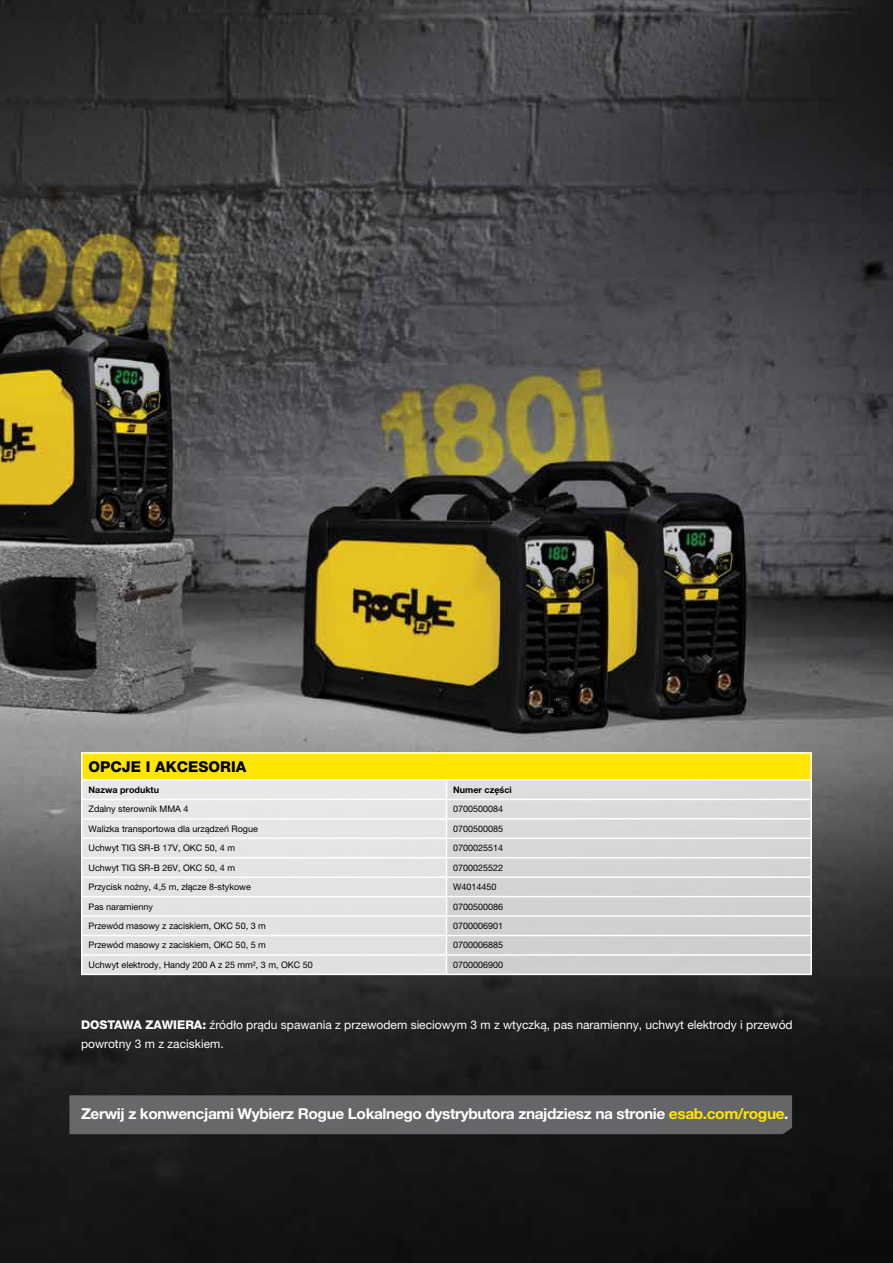
<style>
.page{position:relative;width:893px;height:1263px;background:#fff}
.page>*{position:absolute;margin:0;border:0;box-sizing:border-box;transform-origin:0 0}
.t1{font:700 15px "Helvetica Neue LT Pro";letter-spacing:-.025em;color:#fff}
.t2{font:800 15px "Helvetica Neue LT Pro";color:#000}
.t3{font:12px/19.5px "Helvetica Neue LT Pro";color:#fff}
.t4{font:9px "Helvetica Neue LT Pro";color:#000}
.t5{font:700 9px "Helvetica Neue LT Pro";color:#000}
.s1{font-weight:800}
.s2{color:#ffe600}
</style>
<div class="page">
<img style="left:0;top:0;width:893px;height:1263px">
<div style="left:69px;top:1095px;width:723px;height:39px;background:#666769"></div>
<div style="left:81px;top:756px;width:365px;height:218px;background:#e4e4e5"></div>
<div style="left:446px;top:756px;width:366px;height:218px;background:#d4d4d5"></div>
<div style="left:82px;top:753px;width:729px;height:27px;background:#ffe600"></div>
<hr style="left:81px;top:752px;width:365px;height:2px;background:#fff">
<hr style="left:446px;top:752px;width:366px;height:2px;background:#fff">
<hr style="left:810px;top:754px;width:2px;height:25px;background:#fff">
<hr style="left:81px;top:779px;width:365px;height:2px;background:#fff">
<hr style="left:446px;top:779px;width:366px;height:2px;background:#fff">
<hr style="left:81px;top:799px;width:365px;height:1px;background:#fff">
<hr style="left:446px;top:799px;width:366px;height:1px;background:#fff">
<hr style="left:81px;top:818px;width:365px;height:1px;background:#fff">
<hr style="left:446px;top:818px;width:366px;height:1px;background:#fff">
<hr style="left:81px;top:837px;width:365px;height:2px;background:#fff">
<hr style="left:446px;top:837px;width:366px;height:2px;background:#fff">
<hr style="left:81px;top:857px;width:365px;height:1px;background:#fff">
<hr style="left:446px;top:857px;width:366px;height:1px;background:#fff">
<hr style="left:81px;top:876px;width:365px;height:2px;background:#fff">
<hr style="left:446px;top:876px;width:366px;height:2px;background:#fff">
<hr style="left:81px;top:896px;width:365px;height:1px;background:#fff">
<hr style="left:446px;top:896px;width:366px;height:1px;background:#fff">
<hr style="left:81px;top:915px;width:365px;height:2px;background:#fff">
<hr style="left:446px;top:915px;width:366px;height:2px;background:#fff">
<hr style="left:81px;top:935px;width:365px;height:1px;background:#fff">
<hr style="left:446px;top:935px;width:366px;height:1px;background:#fff">
<hr style="left:81px;top:954px;width:365px;height:2px;background:#fff">
<svg style="left:81px;top:754px;width:1px;height:220px"></svg>
<hr style="left:446px;top:954px;width:366px;height:2px;background:#fff">
<svg style="left:446px;top:781px;width:1px;height:193px"></svg>
<svg style="left:810px;top:781px;width:2px;height:193px"></svg>
<hr style="left:81px;top:974px;width:365px;height:1px;background:#fff">
<hr style="left:446px;top:974px;width:366px;height:1px;background:#fff">
<h1 class="t2" style="left:88px;top:757px;width:159px">OPCJE I AKCESORIA</h1>
<p class="t5" style="left:88px;top:784px;width:72px">Nazwa produktu</p>
<p class="t5" style="left:453px;top:784px;width:60px">Numer części</p>
<p class="t4" style="left:88px;top:804px;width:102px">Zdalny sterownik MMA 4</p>
<p class="t4" style="left:453px;top:804px;width:52px">0700500084</p>
<p class="t4" style="left:88px;top:823px;width:171px">Walizka transportowa dla urządzeń Rogue</p>
<p class="t4" style="left:453px;top:823px;width:52px">0700500085</p>
<p class="t4" style="left:88px;top:843px;width:148px">Uchwyt TIG SR-B 17V, OKC 50, 4 m</p>
<p class="t4" style="left:453px;top:843px;width:52px">0700025514</p>
<p class="t4" style="left:88px;top:862px;width:148px">Uchwyt TIG SR-B 26V, OKC 50, 4 m</p>
<p class="t4" style="left:453px;top:862px;width:52px">0700025522</p>
<p class="t4" style="left:88px;top:881px;width:164px">Przycisk nożny, 4,5 m, złącze 8-stykowe</p>
<p class="t4" style="left:453px;top:881px;width:45px">W4014450</p>
<p class="t4" style="left:88px;top:901px;width:66px">Pas naramienny</p>
<p class="t4" style="left:453px;top:901px;width:52px">0700500086</p>
<p class="t4" style="left:88px;top:920px;width:179px">Przewód masowy z zaciskiem, OKC 50, 3 m</p>
<p class="t4" style="left:453px;top:920px;width:52px">0700006901</p>
<p class="t4" style="left:88px;top:940px;width:179px">Przewód masowy z zaciskiem, OKC 50, 5 m</p>
<p class="t4" style="left:453px;top:940px;width:52px">0700006885</p>
<p class="t4" style="left:88px;top:959px;width:226px">Uchwyt elektrody, Handy 200 A z 25 mm², 3 m, OKC 50</p>
<p class="t4" style="left:453px;top:959px;width:52px">0700006900</p>
<h2 class="t3" style="left:81px;top:1014px;width:713px"><span class="s1">DOSTAWA ZAWIERA:</span> źródło prądu spawania z przewodem sieciowym 3 m z wtyczką, pas naramienny, uchwyt elektrody i przewód powrotny 3 m z zaciskiem.</h2>
<h1 class="t1" style="left:81px;top:1105px;width:709px">Zerwij z konwencjami Wybierz Rogue Lokalnego dystrybutora znajdziesz na stronie <span class="s2">esab.com/rogue</span>.</h1>
</div>
